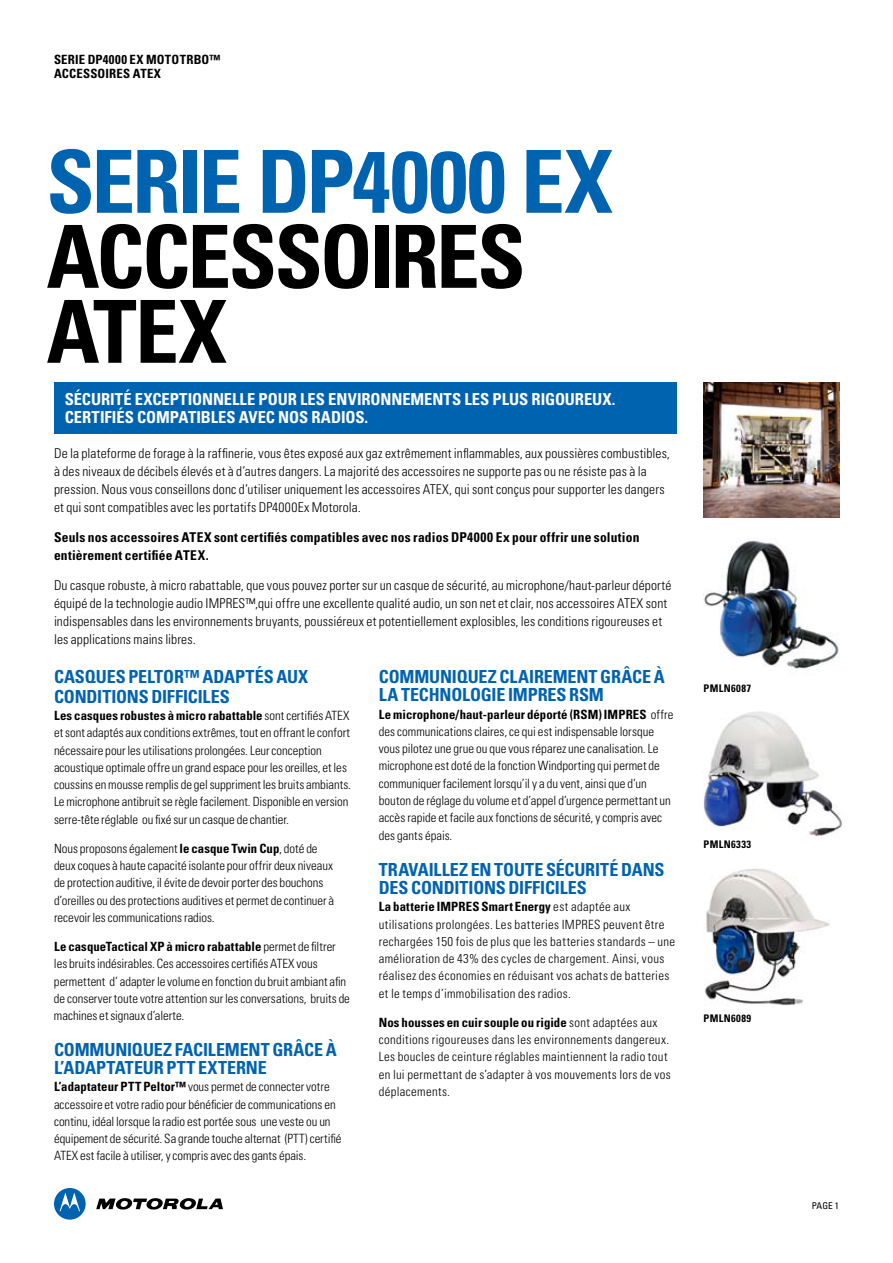
<style>
.page{position:relative;width:893px;height:1263px;background:#fff}
.page>*{position:absolute;margin:0;border:0;box-sizing:border-box;transform-origin:0 0}
.t1{font:700 condensed 87px/75px "Univers";letter-spacing:-.03em;color:#000}
.t2{font:700 condensed 87px "Univers";letter-spacing:-.03em;color:#0063b0}
.t3{font:700 condensed 18px/18px "Univers";letter-spacing:-.005em;color:#0063b0}
.t4{font:700 condensed 16.5px "Univers";letter-spacing:.005em;color:#fff}
.t5{font:300 condensed 13.5px/18px "Univers";letter-spacing:.01em;color:#000}
.t6{font:700 condensed 13.5px/18px "Univers";letter-spacing:.02em;color:#000}
.t7{font:300 condensed 12.75px/17.2px "Univers";letter-spacing:.005em;color:#000}
.t8{font:300 condensed 12.75px/17.2px "Univers";letter-spacing:.03em;color:#000}
.t9{font:300 condensed 12.75px/17.2px "Univers";letter-spacing:.025em;color:#000}
.t10{font:700 condensed 12.75px/14.2px "Univers";letter-spacing:.015em;color:#000}
.t11{font:700 condensed 10.5px "Univers";letter-spacing:.045em;color:#000}
.t12{font:condensed 9.3px "Univers";color:#000}
.s1{font-weight:700}
</style>
<div class="page">
<img style="left:704px;top:382px;width:136px;height:135px">
<div style="left:54px;top:382px;width:623px;height:51px;background:#0063b0"></div>
<svg style="left:96px;top:1198px;width:127px;height:12px"></svg>
<div style="left:54px;top:1188px;width:32px;height:31px;background:#0063b0;border-radius:50%"></div>
<svg style="left:60px;top:1192px;width:20px;height:19px"></svg>
<img style="left:704px;top:539px;width:135px;height:130px">
<img style="left:704px;top:869px;width:126px;height:137px">
<img style="left:704px;top:711px;width:138px;height:126px">
<p class="t10" style="left:54px;top:52px;width:168px">SERIE DP4000 Ex MOTOTRBO™<br>ACCESSOIRES ATEX</p>
<h1 class="t2" style="left:46px;top:128px;width:568px">SERIE DP4000 Ex</h1>
<h1 class="t1" style="left:46px;top:218px;width:481px">ACCESSOIRES<br>ATEX</h1>
<p class="t4" style="left:65px;top:389px;width:97px">Sécurité exceptio</p>
<p class="t4" style="left:202px;top:389px;width:415px">nnelle pour les environnements les plus rigoureux.</p>
<p class="t4" style="left:65px;top:407px;width:18px">Certi</p>
<p class="t4" style="left:104px;top:407px;width:43px">fiés compatib</p>
<p class="t4" style="left:211px;top:407px;width:111px">les avec nos radios</p>
<p class="t4" style="left:365px;top:407px;width:5px">.</p>
<p class="t5" style="left:54px;top:444px;width:617px">De la plateforme de forage à la raffinerie, vous êtes exposé aux gaz extrêmement inflammables, aux poussières combustibles, à des niveaux de décibels élevés et à d’autres dangers. La majorité des accessoires ne supporte pas ou ne résiste pas à la pression. Nous vous conseillons donc d’utiliser uniquement les accessoires ATEX, qui sont conçus pour supporter les dangers et qui sont compatibles avec les portatifs DP4000Ex Motorola.</p>
<p class="t6" style="left:54px;top:528px;width:587px">Seuls nos accessoires ATEX sont certifiés compatibles avec nos radios DP4000 Ex pour offrir une solution entièrement certifiée ATEX.</p>
<p class="t5" style="left:54px;top:576px;width:619px">Du casque robuste, à micro rabattable, que vous pouvez porter sur un casque de sécurité, au microphone/haut-parleur déporté équipé de la technologie audio IMPRES™,qui offre une excellente qualité audio, un son net et clair, nos accessoires ATEX sont indispensables dans les environnements bruyants, poussiéreux et potentiellement explosibles, les conditions rigoureuses et les applications mains libres.</p>
<h2 class="t3" style="left:54px;top:667px;width:245px;line-height:19.5px">CASQUES PELTOR™ ADAPTÉS AUX<br>CONDITIONS DIFFICILES</h2>
<p class="t7" style="left:54px;top:707px;width:298px"><span class="s1">Les casques robustes à micro rabattable</span> sont certifiés ATEX et sont adaptés aux conditions extrêmes, tout en offrant le confort nécessaire pour les utilisations prolongées. Leur conception acoustique optimale offre un grand espace pour les oreilles, et les coussins en mousse remplis de gel suppriment les bruits ambiants.<br>Le microphone antibruit se règle facilement. Disponible en version serre-tête réglable ou fixé sur un casque de chantier.</p>
<p class="t7" style="left:54px;top:839px;width:282px">Nous proposons également <span class="s1">le casque Twin Cup</span>, doté de deux coques à haute capacité isolante pour offrir deux niveaux de protection auditive, il évite de devoir porter des bouchons d’oreilles ou des protections auditives et permet de continuer à recevoir les communications radios.</p>
<p class="t7" style="left:54px;top:938px;width:297px"><span class="s1">Le casqueTactical XP à micro rabattable</span> permet de filtrer les bruits indésirables. Ces accessoires certifiés ATEX vous permettent d’ adapter le volume en fonction du bruit ambiant afin de conserver toute votre attention sur les conversations, bruits de machines et signaux d’alerte.</p>
<h2 class="t3" style="left:54px;top:1040px;width:284px">COMMUNIQUEZ FACILEMENT GRÂCE À<br>L’ADAPTATEUR PTT EXTERNE</h2>
<p class="t7" style="left:54px;top:1078px;width:289px"><span class="s1">L’adaptateur PTT Peltor™</span> vous permet de connecter votre accessoire et votre radio pour bénéficier de communications en continu, idéal lorsque la radio est portée sous une veste ou un équipement de sécurité. Sa grande touche alternat (PTT) certifié ATEX est facile à utiliser, y compris avec des gants épais.</p>
<h2 class="t3" style="left:379px;top:668px;width:287px">COMMUNIQUEZ CLAIREMENT GRÂCE À<br>LA TECHNOLOGIE IMPRES RSM</h2>
<p class="t7" style="left:379px;top:705px;width:296px"><span class="s1">Le microphone/haut-parleur déporté (RSM) IMPRES</span> offre des communications claires, ce qui est indispensable lorsque vous pilotez une grue ou que vous réparez une canalisation. Le microphone est doté de la fonction Windporting qui permet de communiquer facilement lorsqu’il y a du vent, ainsi que d’un bouton de réglage du volume et d’appel d’urgence permettant un accès rapide et facile aux fonctions de sécurité, y compris avec des gants épais.</p>
<h2 class="t3" style="left:379px;top:860px;width:287px">TRAVAILLEZ EN TOUTE SÉCURITÉ DANS<br>DES CONDITIONS DIFFICILES</h2>
<p class="t8" style="left:379px;top:898px;width:298px"><span class="s1">La batterie IMPRES Smart Energy</span> est adaptée aux utilisations prolongées. Les batteries IMPRES peuvent être rechargées 150 fois de plus que les batteries standards – une amélioration de 43% des cycles de chargement. Ainsi, vous réalisez des économies en réduisant vos achats de batteries et le temps d’immobilisation des radios.</p>
<p class="t9" style="left:379px;top:1013px;width:294px"><span class="s1">Nos housses en cuir souple ou rigide</span> sont adaptées aux conditions rigoureuses dans les environnements dangereux.<br>Les boucles de ceinture réglables maintiennent la radio tout en lui permettant de s’adapter à vos mouvements lors de vos déplacements.</p>
<p class="t11" style="left:704px;top:681px;width:49px">PMLN6087</p>
<p class="t11" style="left:704px;top:837px;width:49px">PMLN6333</p>
<p class="t11" style="left:704px;top:1011px;width:49px">PMLN6089</p>
<p class="t12" style="left:812px;top:1200px;width:29px">PAGE 1</p>
</div>
